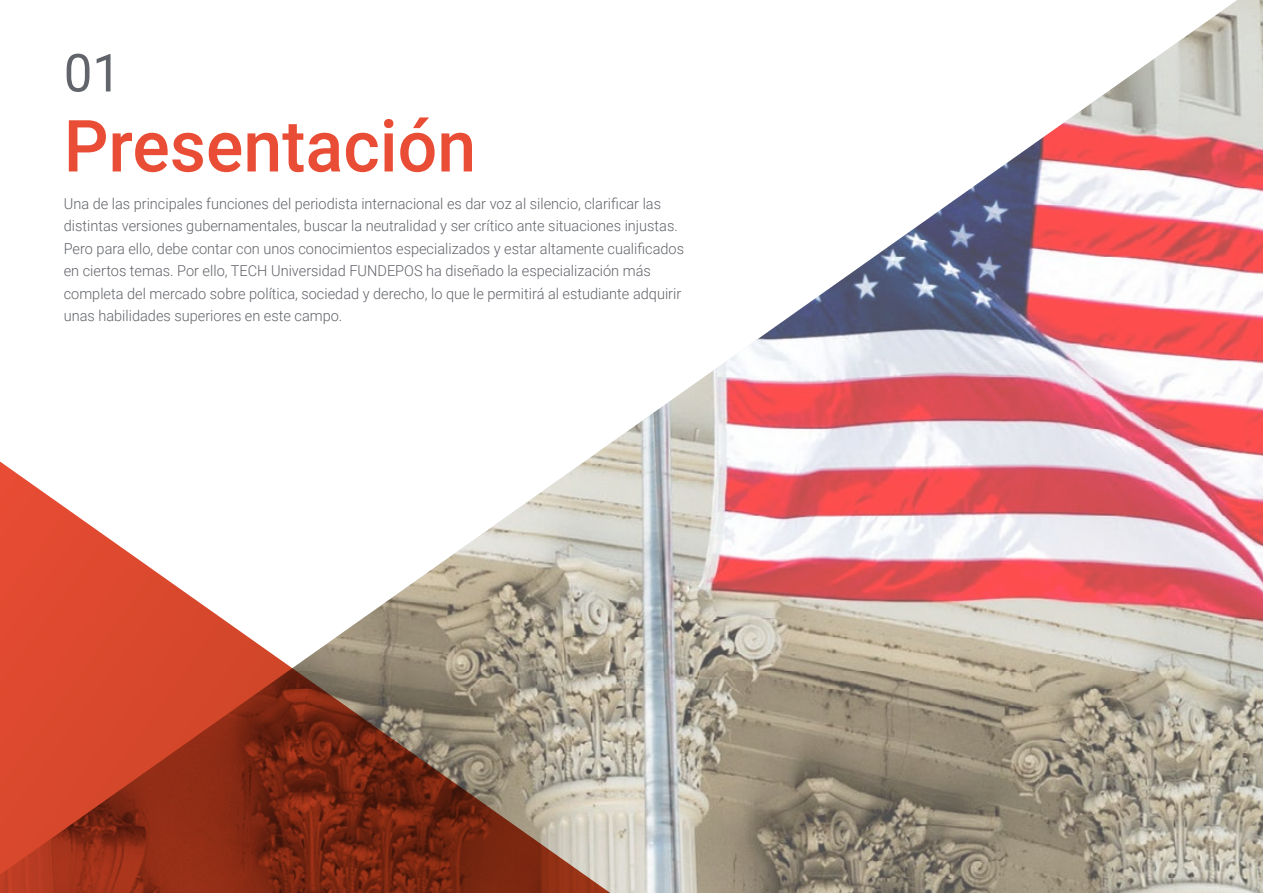
<style>
.page{position:relative;width:1263px;height:893px;background:#fff}
.page>*{position:absolute;margin:0;border:0;box-sizing:border-box;transform-origin:0 0}
.t1{font:500 72px "Roboto";color:#e94d35}
.t2{font:52.5px "Roboto";color:#61646a}
.t3{font:300 15px/22.5px "Roboto";color:#61646a}
</style>
<div class="page">
<img style="left:607px;top:0;width:656px;height:893px">
<svg style="left:0;top:446px;width:640px;height:447px"></svg>
<h2 class="t2" style="left:64px;top:36px;width:59px">01</h2>
<h1 class="t1" style="left:64px;top:95px;width:414px">Presentación</h1>
<p class="t3" style="left:64px;top:192px;width:622px">Una de las principales funciones del periodista internacional es dar voz al silencio, clarificar las distintas versiones gubernamentales, buscar la neutralidad y ser crítico ante situaciones injustas.<br>Pero para ello, debe contar con unos conocimientos especializados y estar altamente cualificados en ciertos temas. Por ello, TECH Universidad FUNDEPOS ha diseñado la especialización más completa del mercado sobre política, sociedad y derecho, lo que le permitirá al estudiante adquirir unas habilidades superiores en este campo.</p>
</div>
